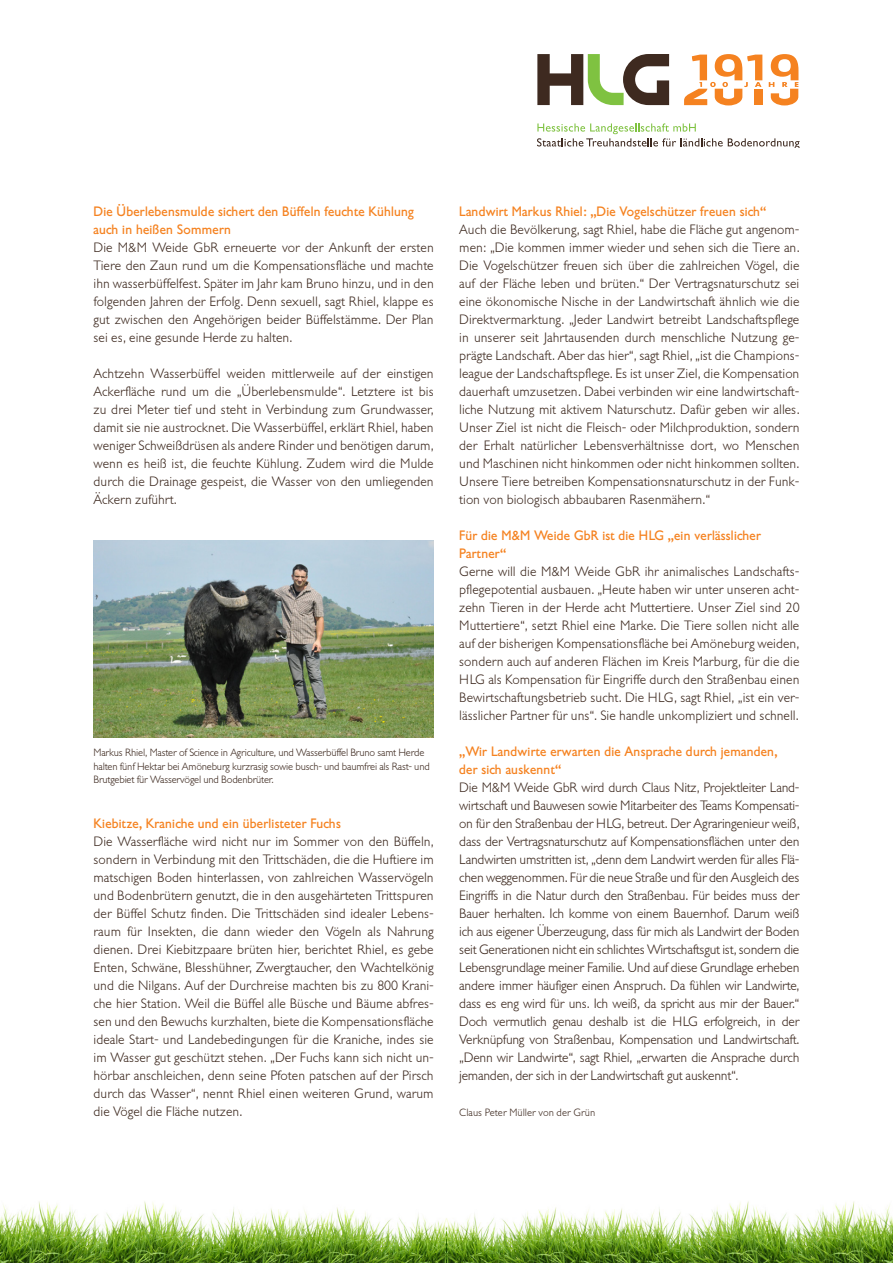
<style>
.page{position:relative;width:893px;height:1263px;background:#fff}
.page>*{position:absolute;margin:0;border:0;box-sizing:border-box;transform-origin:0 0}
.t1{font:300 13.5px/18px "Gill Sans BQ";color:#3e2a20;text-align:justify}
.t2{font:13.5px/18px "Gill Sans BQ";color:#f58220}
.t3{font:300 10.5px/13.5px "Gill Sans BQ";letter-spacing:-.02em;color:#3e2a20}
.t4{font:300 10.5px "Gill Sans BQ";color:#3e2a20}
</style>
<div class="page">
<img style="left:0;top:1201px;width:893px;height:62px">
<svg style="left:537px;top:54px;width:132px;height:51px"></svg>
<svg style="left:537px;top:123px;width:262px;height:24px"></svg>
<svg style="left:684px;top:54px;width:78px;height:51px"></svg>
<svg style="left:769px;top:54px;width:29px;height:51px"></svg>
<img style="left:94px;top:540px;width:340px;height:198px">
<p class="t2" style="left:94px;top:203px;width:322px">Die Überlebensmulde sichert den Büffeln feuchte Kühlung auch in heißen Sommern</p>
<p class="t1" style="left:94px;top:239px;width:342px">Die M&amp;M Weide GbR erneuerte vor der Ankunft der ersten Tiere den Zaun rund um die Kompensationsfläche und machte ihn wasserbüffelfest. Später im Jahr kam Bruno hinzu, und in den folgenden Jahren der Erfolg. Denn sexuell, sagt Rhiel, klappe es gut zwischen den Angehörigen beider Büffelstämme. Der Plan sei es, eine gesunde Herde zu halten.</p>
<p class="t1" style="left:94px;top:365px;width:342px">Achtzehn Wasserbüffel weiden mittlerweile auf der einstigen Ackerfläche rund um die „Überlebensmulde“. Letztere ist bis zu drei Meter tief und steht in Verbindung zum Grundwasser, damit sie nie austrocknet. Die Wasserbüffel, erklärt Rhiel, haben weniger Schweißdrüsen als andere Rinder und benötigen darum, wenn es heiß ist, die feuchte Kühlung. Zudem wird die Mulde durch die Drainage gespeist, die Wasser von den umliegenden Äckern zuführt.</p>
<p class="t3" style="left:94px;top:746px;width:338px">Markus Rhiel, Master of Science in Agriculture, und Wasserbüffel Bruno samt Herde halten fünf Hektar bei Amöneburg kurzrasig sowie busch- und baumfrei als Rast- und<br>Brutgebiet für Wasservögel und Bodenbrüter.</p>
<p class="t2" style="left:94px;top:815px;width:249px">Kiebitze, Kraniche und ein überlisteter Fuchs</p>
<p class="t1" style="left:94px;top:833px;width:342px">Die Wasserfläche wird nicht nur im Sommer von den Büffeln, sondern in Verbindung mit den Trittschäden, die die Huftiere im matschigen Boden hinterlassen, von zahlreichen Wasservögeln und Bodenbrütern genutzt, die in den ausgehärteten Trittspuren der Büffel Schutz finden. Die Trittschäden sind idealer Lebens&shy;raum für Insekten, die dann wieder den Vögeln als Nahrung dienen. Drei Kiebitzpaare brüten hier, berichtet Rhiel, es gebe Enten, Schwäne, Blesshühner, Zwergtaucher, den Wachtelkönig und die Nilgans. Auf der Durchreise machten bis zu 800 Krani&shy;che hier Station. Weil die Büffel alle Büsche und Bäume abfres&shy;sen und den Bewuchs kurzhalten, biete die Kompensationsfläche ideale Start- und Landebedingungen für die Kraniche, indes sie im Wasser gut geschützt stehen. „Der Fuchs kann sich nicht un&shy;hörbar anschleichen, denn seine Pfoten patschen auf der Pirsch durch das Wasser“, nennt Rhiel einen weiteren Grund, warum die Vögel die Fläche nutzen.</p>
<p class="t2" style="left:459px;top:202px;width:309px">Landwirt Markus Rhiel: „Die Vogelschützer freuen sich“</p>
<p class="t1" style="left:459px;top:221px;width:342px">Auch die Bevölkerung, sagt Rhiel, habe die Fläche gut angenom&shy;men: „Die kommen immer wieder und sehen sich die Tiere an.<br>Die Vogelschützer freuen sich über die zahlreichen Vögel, die auf der Fläche leben und brüten.“ Der Vertragsnaturschutz sei eine ökonomische Nische in der Landwirtschaft ähnlich wie die Direktvermarktung. „Jeder Landwirt betreibt Landschaftspflege in unserer seit Jahrtausenden durch menschliche Nutzung ge&shy;prägte Landschaft. Aber das hier“, sagt Rhiel, „ist die Champions&shy;league der Landschaftspflege. Es ist unser Ziel, die Kompensation dauerhaft umzusetzen. Dabei verbinden wir eine landwirtschaft&shy;liche Nutzung mit aktivem Naturschutz. Dafür geben wir alles.<br>Unser Ziel ist nicht die Fleisch- oder Milchproduktion, sondern der Erhalt natürlicher Lebensverhältnisse dort, wo Menschen und Maschinen nicht hinkommen oder nicht hinkommen sollten.<br>Unsere Tiere betreiben Kompensationsnaturschutz in der Funk&shy;tion von biologisch abbaubaren Rasenmähern.“</p>
<p class="t2" style="left:459px;top:526px;width:303px">Für die M&amp;M Weide GbR ist die HLG „ein verlässlicher<br>Partner“</p>
<p class="t1" style="left:459px;top:563px;width:342px">Gerne will die M&amp;M Weide GbR ihr animalisches Landschafts&shy;pflegepotential ausbauen. „Heute haben wir unter unseren acht&shy;zehn Tieren in der Herde acht Muttertiere. Unser Ziel sind 20<br>Muttertiere“, setzt Rhiel eine Marke. Die Tiere sollen nicht alle auf der bisherigen Kompensationsfläche bei Amöneburg weiden, sondern auch auf anderen Flächen im Kreis Marburg, für die die HLG als Kompensation für Eingriffe durch den Straßenbau einen Bewirtschaftungsbetrieb sucht. Die HLG, sagt Rhiel, „ist ein ver&shy;lässlicher Partner für uns“. Sie handle unkompliziert und schnell.</p>
<p class="t2" style="left:459px;top:742px;width:320px">„Wir Landwirte erwarten die Ansprache durch jemanden, der sich auskennt“</p>
<p class="t1" style="left:459px;top:778px;width:342px">Die M&amp;M Weide GbR wird durch Claus Nitz, Projektleiter Land&shy;wirtschaft und Bauwesen sowie Mitarbeiter des Teams Kompensati&shy;on für den Straßenbau der HLG, betreut. Der Agraringenieur weiß, dass der Vertragsnaturschutz auf Kompensationsflächen unter den Landwirten umstritten ist, „denn dem Landwirt werden für alles Flä&shy;chen weggenommen. Für die neue Straße und für den Ausgleich des Eingriffs in die Natur durch den Straßenbau. Für beides muss der Bauer herhalten. Ich komme von einem Bauernhof. Darum weiß ich aus eigener Überzeugung, dass für mich als Landwirt der Boden seit Generationen nicht ein schlichtes Wirtschaftsgut ist, sondern die Lebensgrundlage meiner Familie. Und auf diese Grundlage erheben andere immer häufiger einen Anspruch. Da fühlen wir Landwirte, dass es eng wird für uns. Ich weiß, da spricht aus mir der Bauer.“ Doch vermutlich genau deshalb ist die HLG erfolgreich, in der Verknüpfung von Straßenbau, Kompensation und Landwirtschaft. „Denn wir Landwirte“, sagt Rhiel, „erwarten die Ansprache durch jemanden, der sich in der Landwirtschaft gut auskennt“.</p>
<p class="t4" style="left:459px;top:1107px;width:138px">Claus Peter Müller von der Grün</p>
</div>
